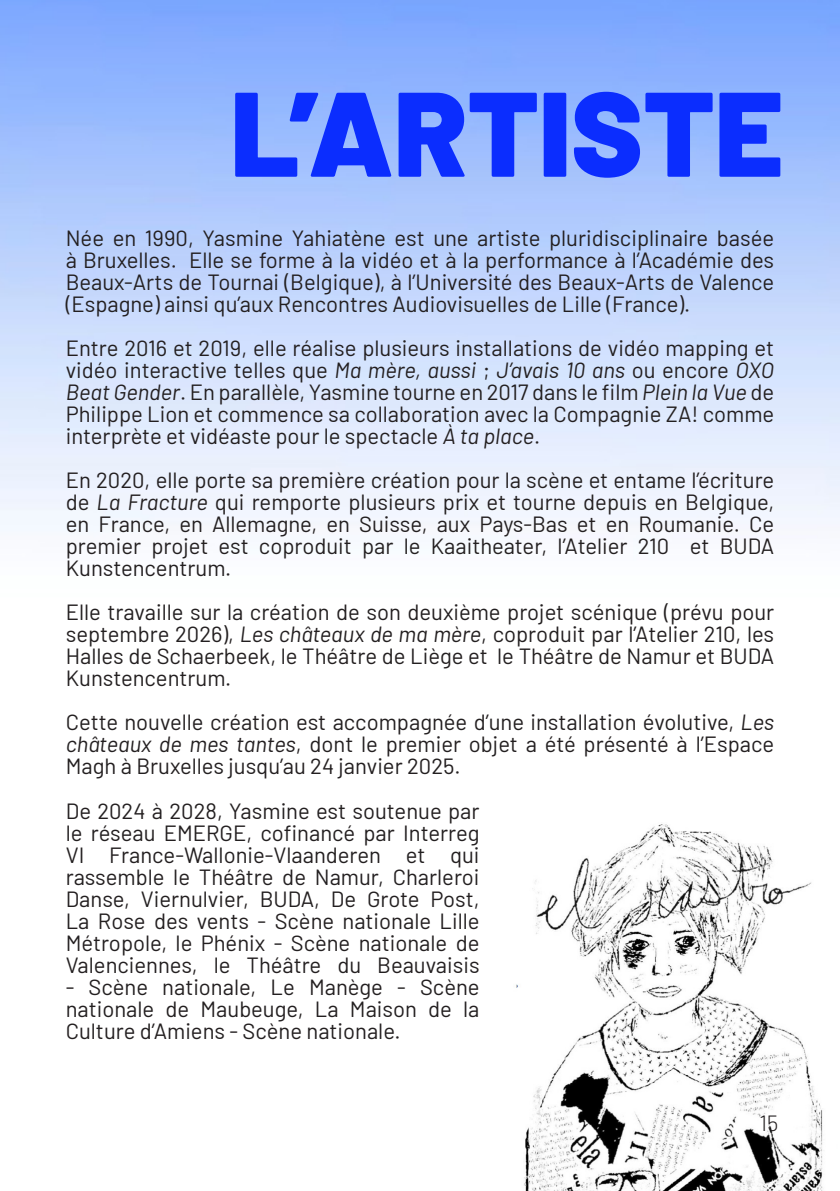
<style>
.page{position:relative;width:840px;height:1191px;background:#fff}
.page>*{position:absolute;margin:0;border:0;box-sizing:border-box;transform-origin:0 0}
.Titre_H1_bold{font:900 120px "Barlow";color:#0b2dfe}
.Texte_courant_light{font:22px/22px "Barlow";color:#231f20;text-align:justify}
.Texte_courant_light-2{font:300 22px "Barlow";color:#231f20}
.s1{font-style:italic}
</style>
<div class="page">
<img style="left:513px;top:822px;width:312px;height:369px">
<p class="Titre_H1_bold" style="left:230px;top:43px;width:554px">L’ARTISTE</p>
<p class="Texte_courant_light" style="left:66px;top:225px;width:709px">Née en 1990, Yasmine Yahiatène est une artiste pluridisciplinaire basée à Bruxelles. Elle se forme à la vidéo et à la performance à l’Académie des Beaux-Arts de Tournai (Belgique), à l’Université des Beaux-Arts de Valence (Espagne) ainsi qu’aux Rencontres Audiovisuelles de Lille (France).</p>
<p class="Texte_courant_light" style="left:66px;top:335px;width:709px">Entre 2016 et 2019, elle réalise plusieurs installations de vidéo mapping et vidéo interactive telles que <span class="s1">Ma mère, aussi</span> ; <span class="s1">J’avais 10 ans</span> ou encore <span class="s1">OXO Beat Gender</span>. En parallèle, Yasmine tourne en 2017 dans le film <span class="s1">Plein la Vue</span> de Philippe Lion et commence sa collaboration avec la Compagnie ZA! comme interprète et vidéaste pour le spectacle <span class="s1">À ta place</span>.</p>
<p class="Texte_courant_light" style="left:66px;top:467px;width:709px">En 2020, elle porte sa première création pour la scène et entame l’écriture de <span class="s1">La Fracture</span> qui remporte plusieurs prix et tourne depuis en Belgique, en France, en Allemagne, en Suisse, aux Pays-Bas et en Roumanie. Ce premier projet est coproduit par le Kaaitheater, l’Atelier 210 et BUDA Kunstencentrum.</p>
<p class="Texte_courant_light" style="left:66px;top:599px;width:709px">Elle travaille sur la création de son deuxième projet scénique (prévu pour septembre 2026), <span class="s1">Les châteaux de ma mère</span>, coproduit par l’Atelier 210, les Halles de Schaerbeek, le Théâtre de Liège et le Théâtre de Namur et BUDA Kunstencentrum.</p>
<p class="Texte_courant_light" style="left:66px;top:709px;width:709px">Cette nouvelle création est accompagnée d’une installation évolutive, <span class="s1">Les châteaux de mes tantes</span>, dont le premier objet a été présenté à l’Espace Magh à Bruxelles jusqu’au 24 janvier 2025.</p>
<p class="Texte_courant_light" style="left:66px;top:798px;width:415px">De 2024 à 2028, Yasmine est soutenue par le réseau EMERGE, cofinancé par Interreg VI France-Wallonie-Vlaanderen et qui rassemble le Théâtre de Namur, Charleroi Danse, Viernulvier, BUDA, De Grote Post, La Rose des vents - Scène nationale Lille Métropole, le Phénix - Scène nationale de Valenciennes, le Théâtre du Beauvaisis</p>
<p class="Texte_courant_light" style="left:66px;top:974px;width:415px">- Scène nationale, Le Manège - Scène nationale de Maubeuge, La Maison de la Culture d’Amiens - Scène nationale.</p>
<p class="Texte_courant_light-2" style="left:759px;top:1107px;width:20px">15</p>
</div>
